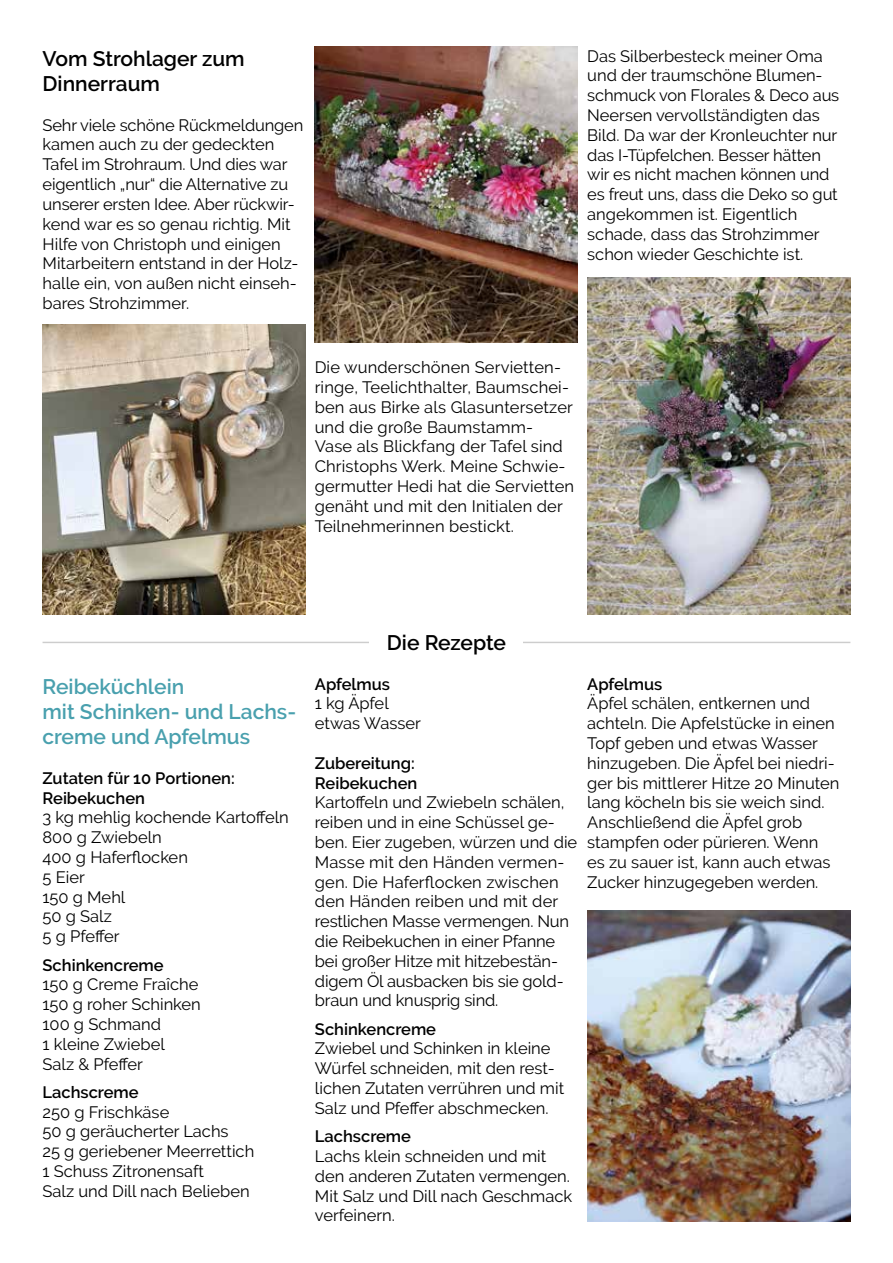
<style>
.page{position:relative;width:893px;height:1263px;background:#fff}
.page>*{position:absolute;margin:0;border:0;box-sizing:border-box;transform-origin:0 0}
.t1{font:600 21px/25.2px "Raleway";color:#49a0ae}
.t2{font:600 21px/25.2px "Raleway";color:#000}
.t3{font:16.5px/19.8px "Raleway";color:#000}
.t4{font:600 16.5px/19.8px "Raleway";color:#000}
</style>
<div class="page">
<img style="left:587px;top:910px;width:263px;height:312px">
<hr style="left:43px;top:642px;width:807px;height:1px;background:#000">
<img style="left:43px;top:325px;width:263px;height:289px">
<img style="left:315px;top:46px;width:263px;height:296px">
<img style="left:587px;top:278px;width:263px;height:336px">
<div style="left:370px;top:630px;width:153px;height:32px;background:#fff"></div>
<p class="t2" style="left:43px;top:46px;width:204px">Vom Strohlager zum<br>Dinnerraum</p>
<p class="t3" style="left:43px;top:115px;width:262px">Sehr viele schöne Rückmeldungen kamen auch zu der gedeckten<br>Tafel im Strohraum. Und dies war eigentlich „nur“ die Alternative zu unserer ersten Idee. Aber rückwir&shy;kend war es so genau richtig. Mit<br>Hilfe von Christoph und einigen<br>Mitarbeitern entstand in der Holz&shy;halle ein, von außen nicht einseh&shy;bares Strohzimmer.</p>
<p class="t3" style="left:587px;top:46px;width:254px">Das Silberbesteck meiner Oma und der traumschöne Blumen&shy;schmuck von Florales &amp; Deco aus<br>Neersen vervollständigten das<br>Bild. Da war der Kronleuchter nur das I-Tüpfelchen. Besser hätten wir es nicht machen können und es freut uns, dass die Deko so gut angekommen ist. Eigentlich schade, dass das Strohzimmer schon wieder Geschichte ist.</p>
<p class="t3" style="left:315px;top:357px;width:261px">Die wunderschönen Servietten&shy;ringe, Teelichthalter, Baumschei&shy;ben aus Birke als Glasuntersetzer und die große Baumstamm-<br>Vase als Blickfang der Tafel sind<br>Christophs Werk. Meine Schwie&shy;germutter Hedi hat die Servietten genäht und mit den Initialen der<br>Teilnehmerinnen bestickt.</p>
<p class="t1" style="left:43px;top:674px;width:255px">Reibeküchlein<br>mit Schinken- und Lachs&shy;creme und Apfelmus</p>
<p class="t4" style="left:43px;top:768px;width:194px">Zutaten für 10 Portionen:<br>Reibekuchen</p>
<p class="t3" style="left:43px;top:808px;width:248px">3 kg mehlig kochende Kartoffeln<br>800 g Zwiebeln<br>400 g Haferflocken<br>5 Eier<br>150 g Mehl<br>50 g Salz<br>5 g Pfeffer</p>
<p class="t4" style="left:43px;top:955px;width:123px">Schinkencreme</p>
<p class="t3" style="left:43px;top:974px;width:160px">150 g Creme Fraîche<br>150 g roher Schinken<br>100 g Schmand<br>1 kleine Zwiebel<br>Salz &amp; Pfeffer</p>
<p class="t4" style="left:43px;top:1082px;width:98px">Lachscreme</p>
<p class="t3" style="left:43px;top:1102px;width:213px">250 g Frischkäse<br>50 g geräucherter Lachs<br>25 g geriebener Meerrettich<br>1 Schuss Zitronensaft<br>Salz und Dill nach Belieben</p>
<p class="t2" style="left:387px;top:630px;width:121px">Die Rezepte</p>
<p class="t4" style="left:315px;top:674px;width:77px">Apfelmus</p>
<p class="t3" style="left:315px;top:693px;width:107px">1 kg Äpfel etwas Wasser</p>
<p class="t4" style="left:315px;top:753px;width:104px">Zubereitung:<br>Reibekuchen</p>
<p class="t3" style="left:315px;top:792px;width:264px">Kartoffeln und Zwiebeln schälen, reiben und in eine Schüssel ge&shy;ben. Eier zugeben, würzen und die<br>Masse mit den Händen vermen&shy;gen. Die Haferflocken zwischen den Händen reiben und mit der restlichen Masse vermengen. Nun die Reibekuchen in einer Pfanne bei großer Hitze mit hitzebestän&shy;digem Öl ausbacken bis sie gold&shy;braun und knusprig sind.</p>
<p class="t4" style="left:315px;top:1019px;width:123px">Schinkencreme</p>
<p class="t3" style="left:315px;top:1039px;width:251px">Zwiebel und Schinken in kleine<br>Würfel schneiden, mit den rest&shy;lichen Zutaten verrühren und mit<br>Salz und Pfeffer abschmecken.</p>
<p class="t4" style="left:315px;top:1126px;width:98px">Lachscreme</p>
<p class="t3" style="left:315px;top:1146px;width:259px">Lachs klein schneiden und mit den anderen Zutaten vermengen.<br>Mit Salz und Dill nach Geschmack verfeinern.</p>
<p class="t4" style="left:587px;top:674px;width:77px">Apfelmus</p>
<p class="t3" style="left:587px;top:693px;width:254px">Äpfel schälen, entkernen und achteln. Die Apfelstücke in einen<br>Topf geben und etwas Wasser hinzugeben. Die Äpfel bei niedri&shy;ger bis mittlerer Hitze 20 Minuten lang köcheln bis sie weich sind.<br>Anschließend die Äpfel grob stampfen oder pürieren. Wenn es zu sauer ist, kann auch etwas<br>Zucker hinzugegeben werden.</p>
</div>
